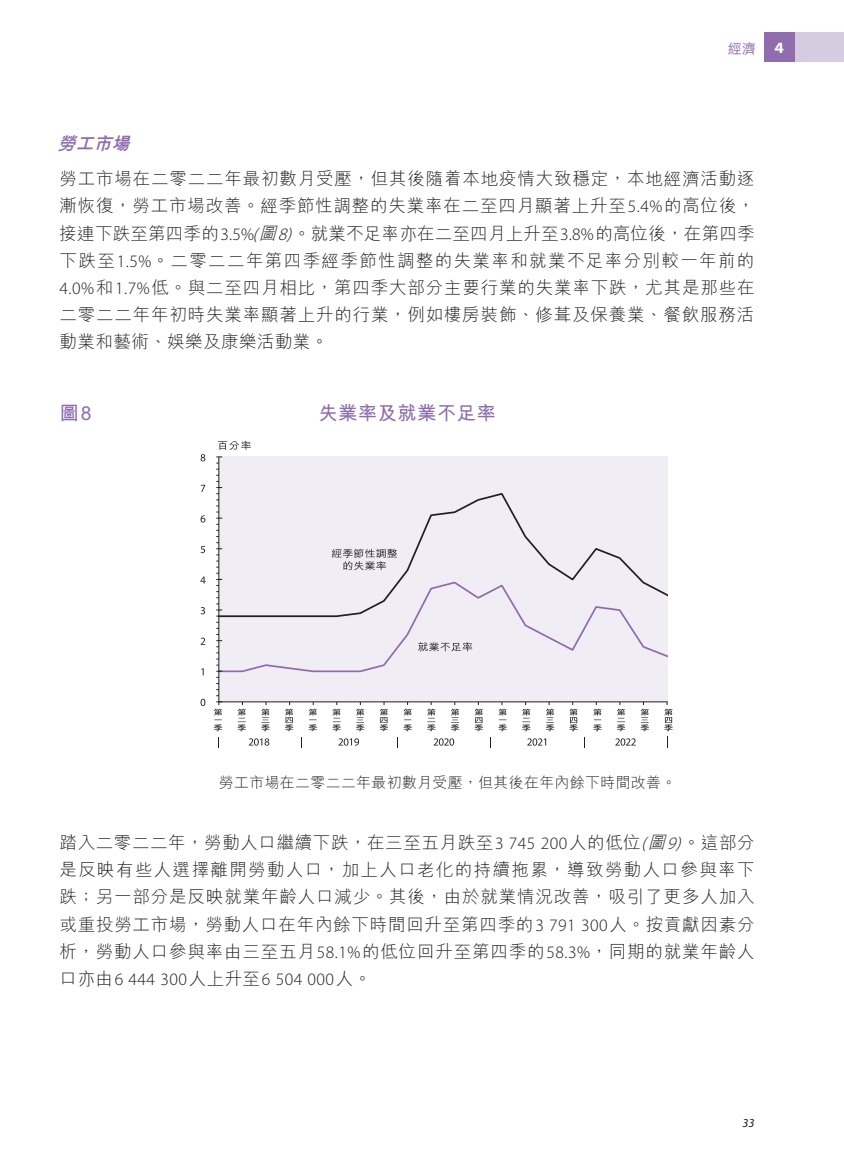
<style>
.page{position:relative;width:844px;height:1166px;background:#fff}
.page>*{position:absolute;margin:0;border:0;box-sizing:border-box;transform-origin:0 0}
.t1{font:700 19.25px "M Hei HK";letter-spacing:.025em;color:#8f6cae}
.t2{font:300 17.5px/27.1px "M Hei HK";letter-spacing:.045em;color:#231f20;text-align:justify}
.t3{font:300 17.5px "Myriad Pro";letter-spacing:.025em;color:#231f20}
.t4{font:italic 800 17.5px "M Hei HK";color:#8f6cae}
.t5{font:300 14.88px "M Hei HK";letter-spacing:.025em;color:#231f20}
.t6{font:500 14px "M Hei HK";color:#8f6cae}
.t7{font:italic 12.25px "Myriad Pro";color:#231f20}
.s1{font-family:"Myriad Pro";font-weight:700;font-stretch:semi-expanded;font-size:15.75px;color:#fff}
.s2{font-family:"Myriad Pro"}
.s3{font-family:"Myriad Pro";font-style:italic}
.s4{font-style:italic}
.s5{font-family:"M Hei HK"}
</style>
<div class="page">
<div style="left:219px;top:457px;width:448px;height:245px;background:#f0edf5"></div>
<svg style="left:218px;top:441px;width:33px;height:9px"></svg>
<svg style="left:249px;top:738px;width:20px;height:7px"></svg>
<svg style="left:338px;top:738px;width:21px;height:7px"></svg>
<svg style="left:433px;top:738px;width:17px;height:7px"></svg>
<svg style="left:449px;top:738px;width:5px;height:8px"></svg>
<svg style="left:527px;top:738px;width:19px;height:7px"></svg>
<svg style="left:615px;top:738px;width:20px;height:7px"></svg>
<svg style="left:219px;top:493px;width:424px;height:88px"></svg>
<svg style="left:219px;top:581px;width:448px;height:92px"></svg>
<svg style="left:200px;top:699px;width:5px;height:7px"></svg>
<svg style="left:201px;top:668px;width:3px;height:7px"></svg>
<svg style="left:201px;top:637px;width:4px;height:8px"></svg>
<svg style="left:200px;top:607px;width:5px;height:7px"></svg>
<svg style="left:200px;top:576px;width:5px;height:8px"></svg>
<svg style="left:200px;top:546px;width:5px;height:7px"></svg>
<svg style="left:200px;top:515px;width:5px;height:7px"></svg>
<svg style="left:201px;top:485px;width:4px;height:7px"></svg>
<svg style="left:200px;top:454px;width:5px;height:7px"></svg>
<hr style="left:218px;top:457px;width:1px;height:245px;background:#231f20">
<svg style="left:216px;top:610px;width:6px;height:43px"></svg>
<svg style="left:216px;top:561px;width:6px;height:43px"></svg>
<svg style="left:216px;top:506px;width:6px;height:49px"></svg>
<svg style="left:216px;top:457px;width:6px;height:43px"></svg>
<hr style="left:219px;top:701px;width:448px;height:1px;background:#231f20">
<svg style="left:214px;top:659px;width:8px;height:72px"></svg>
<svg style="left:237px;top:702px;width:9px;height:29px"></svg>
<svg style="left:261px;top:702px;width:9px;height:29px"></svg>
<svg style="left:285px;top:702px;width:8px;height:29px"></svg>
<svg style="left:308px;top:702px;width:9px;height:29px"></svg>
<svg style="left:332px;top:702px;width:9px;height:29px"></svg>
<svg style="left:356px;top:702px;width:8px;height:29px"></svg>
<svg style="left:379px;top:702px;width:9px;height:29px"></svg>
<svg style="left:403px;top:702px;width:9px;height:29px"></svg>
<svg style="left:427px;top:702px;width:8px;height:29px"></svg>
<svg style="left:450px;top:702px;width:9px;height:29px"></svg>
<svg style="left:474px;top:702px;width:9px;height:29px"></svg>
<svg style="left:498px;top:702px;width:9px;height:29px"></svg>
<svg style="left:522px;top:702px;width:8px;height:29px"></svg>
<svg style="left:545px;top:702px;width:9px;height:29px"></svg>
<svg style="left:569px;top:702px;width:8px;height:29px"></svg>
<svg style="left:593px;top:702px;width:8px;height:29px"></svg>
<svg style="left:616px;top:702px;width:9px;height:29px"></svg>
<svg style="left:640px;top:702px;width:9px;height:29px"></svg>
<svg style="left:664px;top:701px;width:8px;height:30px"></svg>
<div style="left:794px;top:33px;width:49px;height:29px;background:#d7cbe2"></div>
<div style="left:763px;top:33px;width:31px;height:29px;background:#8f6cae"></div>
<p class="t6" style="left:727px;top:39px;width:58px">經濟 <span class="s1">4</span></p>
<p class="t4" style="left:58px;top:134px;width:77px">勞工市場</p>
<p class="t2" style="left:60px;top:165px;width:696px">勞工市場在二零二二年最初數月受壓，但其後隨着本地疫情大致穩定，本地經濟活動逐漸恢復，勞工市場改善。經季節性調整的失業率在二至四月顯著上升至<span class="s2">5.4%</span>的高位後，接連下跌至第四季的<span class="s2">3.5%</span><span class="s3">(</span><span class="s4">圖</span><span class="s3">8)</span>。就業不足率亦在二至四月上升至<span class="s2">3.8%</span>的高位後，在第四季下跌至<span class="s2">1.5%</span>。二零二二年第四季經季節性調整的失業率和就業不足率分別較一年前的<span class="s2">4.0%</span>和<span class="s2">1.7%</span>低。與二至四月相比，第四季大部分主要行業的失業率下跌，尤其是那些在二零二二年年初時失業率顯著上升的行業，例如樓房裝飾、修葺及保養業、餐飲服務活動業和藝術、娛樂及康樂活動業。</p>
<p class="t1" style="left:60px;top:399px;width:33px">圖8</p>
<p class="t1" style="left:318px;top:399px;width:179px">失業率及就業不足率</p>
<p class="t5" style="left:219px;top:775px;width:459px">勞工市場在二零二二年最初數月受壓，但其後在年內餘下時間改善。</p>
<p class="t2" style="left:60px;top:829px;width:696px">踏入二零二二年，勞動人口繼續下跌，在三至五月跌至<span class="s2">3 745 200</span>人的低位<span class="s3">(</span><span class="s4">圖</span><span class="s3">9)</span>。這部分是反映有些人選擇離開勞動人口，加上人口老化的持續拖累，導致勞動人口參與率下跌；另一部分是反映就業年齡人口減少。其後，由於就業情況改善，吸引了更多人加入或重投勞工市場，勞動人口在年內餘下時間回升至第四季的<span class="s2">3 791 300</span>人。按貢獻因素分析，勞動人口參與率由三至五月<span class="s2">58.1%</span>的低位回升至第四季的<span class="s2">58.3%</span>，同期的就業年齡人</p>
<p class="t3" style="left:60px;top:969px;width:313px"><span class="s5">口亦由</span>6 444 300<span class="s5">人上升至</span>6 504 000<span class="s5">人。</span></p>
<p class="t7" style="left:742px;top:1116px;width:14px">33</p>
</div>
